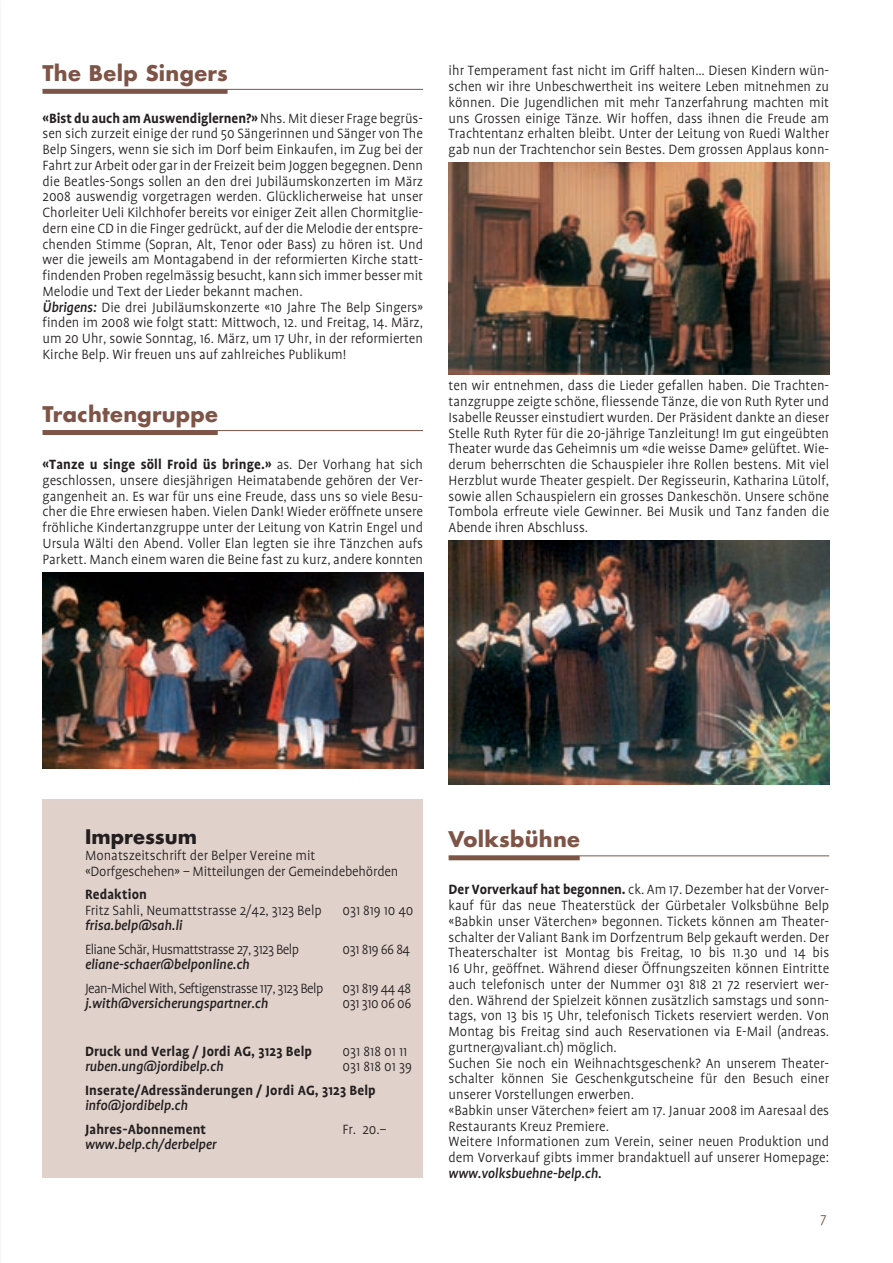
<style>
.page{position:relative;width:893px;height:1263px;background:#fff}
.page>*{position:absolute;margin:0;border:0;box-sizing:border-box;transform-origin:0 0}
.t1{font:700 21px "Futura";letter-spacing:.015em;color:#7e5447}
.t2{font:700 19.5px "Futura";letter-spacing:.005em;color:#231f20}
.t3{font:300 15.3px/15.8px "Profile";color:#231f20}
.t4{font:italic 500 15.3px "Profile";letter-spacing:-.01em;color:#231f20}
.t5{font:700 15.3px "Profile";letter-spacing:.01em;color:#231f20}
.t6{font:300 15.3px "Profile";letter-spacing:-.04em;color:#231f20}
.t7{font:300 15.3px "Profile";letter-spacing:-.03em;color:#231f20}
.t8{font:300 15.3px "Profile";color:#7e5447}
.s1{font-weight:700}
.s2{font-weight:500;font-style:italic}
</style>
<div class="page">
<div style="left:43px;top:89px;width:185px;height:5px;background:#7e5447"></div>
<hr style="left:43px;top:89px;width:380px;height:1px;background:#7e5447">
<div style="left:43px;top:430px;width:175px;height:5px;background:#7e5447"></div>
<hr style="left:43px;top:430px;width:380px;height:1px;background:#7e5447">
<img style="left:43px;top:572px;width:380px;height:196px">
<hr style="left:449px;top:856px;width:131px;height:4px;background:#7e5447">
<hr style="left:449px;top:856px;width:380px;height:1px;background:#7e5447">
<img style="left:449px;top:163px;width:380px;height:212px">
<img style="left:449px;top:541px;width:380px;height:243px">
<div style="left:43px;top:800px;width:380px;height:378px;background:#e0d2cb"></div>
<h1 class="t1" style="left:43px;top:58px;width:187px">The Belp Singers</h1>
<p class="t3" style="left:43px;top:110px;width:382px"><span class="s1">«Bist du auch am Auswendiglernen?»</span> Nhs. Mit dieser Frage begrüs&shy;sen sich zurzeit einige der rund 50 Sängerinnen und Sänger von The Belp Singers, wenn sie sich im Dorf beim Einkaufen, im Zug bei der Fahrt zur Arbeit oder gar in der Freizeit beim Joggen begegnen. Denn die Beatles-Songs sollen an den drei Jubiläumskonzerten im März 2008 auswendig vorgetragen werden. Glücklicherweise hat unser Chorleiter Ueli Kilchhofer bereits vor einiger Zeit allen Chormitglie&shy;dern eine CD in die Finger gedrückt, auf der die Melodie der entspre&shy;chenden Stimme (Sopran, Alt, Tenor oder Bass) zu hören ist. Und wer die jeweils am Montagabend in der reformierten Kirche statt&shy;findenden Proben regelmässig besucht, kann sich immer besser mit Melodie und Text der Lieder bekannt machen.<br><span class="s2">Übrigens:</span> Die drei Jubiläumskonzerte «10 Jahre The Belp Singers» finden im 2008 wie folgt statt: Mittwoch, 12. und Freitag, 14. März, um 20 Uhr, sowie Sonntag, 16. März, um 17 Uhr, in der reformierten Kirche Belp. Wir freuen uns auf zahlreiches Publikum!</p>
<h1 class="t1" style="left:43px;top:399px;width:177px">Trachtengruppe</h1>
<p class="t3" style="left:43px;top:457px;width:382px;text-align:justify"><span class="s1">«Tanze u singe söll Froid üs bringe.»</span> as. Der Vorhang hat sich geschlossen, unsere diesjährigen Heimatabende gehören der Ver&shy;gangenheit an. Es war für uns eine Freude, dass uns so viele Besu&shy;cher die Ehre erwiesen haben. Vielen Dank! Wieder eröffnete unsere fröhliche Kindertanzgruppe unter der Leitung von Katrin Engel und Ursula Wälti den Abend. Voller Elan legten sie ihre Tänzchen aufs Parkett. Manch einem waren die Beine fast zu kurz, andere konnten</p>
<p class="t3" style="left:449px;top:63px;width:382px;text-align:justify">ihr Temperament fast nicht im Griff halten… Diesen Kindern wün&shy;schen wir ihre Unbeschwertheit ins weitere Leben mitnehmen zu können. Die Jugendlichen mit mehr Tanzerfahrung machten mit uns Grossen einige Tänze. Wir hoffen, dass ihnen die Freude am Trachtentanz erhalten bleibt. Unter der Leitung von Ruedi Walther gab nun der Trachtenchor sein Bestes. Dem grossen Applaus konn-</p>
<p class="t3" style="left:449px;top:378px;width:382px;text-align:justify">ten wir entnehmen, dass die Lieder gefallen haben. Die Trachten&shy;tanzgruppe zeigte schöne, fliessende Tänze, die von Ruth Ryter und Isabelle Reusser einstudiert wurden. Der Präsident dankte an dieser Stelle Ruth Ryter für die 20-jährige Tanzleitung! Im gut eingeübten Theater wurde das Geheimnis um «die weisse Dame» gelüftet. Wie&shy;derum beherrschten die Schauspieler ihre Rollen bestens. Mit viel Herzblut wurde Theater gespielt. Der Regisseurin, Katharina Lütolf, sowie allen Schauspielern ein grosses Dankeschön. Unsere schöne Tombola erfreute viele Gewinner. Bei Musik und Tanz fanden die Abende ihren Abschluss.</p>
<p class="t2" style="left:85px;top:823px;width:113px">Impressum</p>
<p class="t3" style="left:85px;top:847px;width:315px">Monatszeitschrift der Belper Vereine mit «Dorfgeschehen» – Mitteilungen der Gemeindebehörden</p>
<p class="t5" style="left:85px;top:886px;width:63px">Redaktion</p>
<p class="t3" style="left:85px;top:902px;width:238px">Fritz Sahli, Neumattstrasse 2/42, 3123 Belp</p>
<p class="t3" style="left:343px;top:902px;width:72px">031 819 10 40</p>
<p class="t4" style="left:85px;top:918px;width:99px">frisa.belp@sah.li</p>
<p class="t6" style="left:85px;top:941px;width:215px">Eliane Schär, Husmattstrasse 27, 3123 Belp</p>
<p class="t7" style="left:343px;top:941px;width:69px">031 819 66 84</p>
<p class="t4" style="left:85px;top:957px;width:166px">eliane-schaer@belponline.ch</p>
<p class="t6" style="left:85px;top:980px;width:240px">Jean-Michel With, Seftigenstrasse 117, 3123 Belp</p>
<p class="t7" style="left:343px;top:980px;width:70px">031 819 44 48</p>
<p class="t4" style="left:85px;top:996px;width:185px">j.with@versicherungspartner.ch</p>
<p class="t7" style="left:343px;top:996px;width:70px">031 310 06 06</p>
<p class="t5" style="left:85px;top:1043px;width:228px">Druck und Verlag / Jordi AG, 3123 Belp</p>
<p class="t3" style="left:343px;top:1043px;width:66px">031 818 01 11</p>
<p class="t4" style="left:85px;top:1059px;width:140px">ruben.ung@jordibelp.ch</p>
<p class="t3" style="left:343px;top:1059px;width:71px">031 818 01 39</p>
<p class="t5" style="left:85px;top:1082px;width:292px">Inserate/Adressänderungen / Jordi AG, 3123 Belp</p>
<p class="t4" style="left:85px;top:1098px;width:104px">info@jordibelp.ch</p>
<p class="t5" style="left:85px;top:1121px;width:123px">Jahres-Abonnement</p>
<p class="t3" style="left:343px;top:1121px;width:46px">Fr. 20.–</p>
<p class="t4" style="left:85px;top:1137px;width:133px">www.belp.ch/derbelper</p>
<h1 class="t1" style="left:449px;top:825px;width:133px">Volksbühne</h1>
<p class="t3" style="left:449px;top:882px;width:382px"><span class="s1">Der Vorverkauf hat begonnen.</span> ck. Am 17. Dezember hat der Vorver&shy;kauf für das neue Theaterstück der Gürbetaler Volksbühne Belp «Babkin unser Väterchen» begonnen. Tickets können am Theater&shy;schalter der Valiant Bank im Dorfzentrum Belp gekauft werden. Der Theaterschalter ist Montag bis Freitag, 10 bis 11.30 und 14 bis 16 Uhr, geöffnet. Während dieser Öffnungszeiten können Eintritte auch telefonisch unter der Nummer 031 818 21 72 reserviert wer&shy;den. Während der Spielzeit können zusätzlich samstags und sonn&shy;tags, von 13 bis 15 Uhr, telefonisch Tickets reserviert werden. Von Montag bis Freitag sind auch Reservationen via E-Mail (andreas. gurtner@valiant.ch) möglich.<br>Suchen Sie noch ein Weihnachtsgeschenk? An unserem Theater&shy;schalter können Sie Geschenkgutscheine für den Besuch einer unserer Vorstellungen erwerben.<br>«Babkin unser Väterchen» feiert am 17. Januar 2008 im Aaresaal des Restaurants Kreuz Premiere.<br>Weitere Informationen zum Verein, seiner neuen Produktion und dem Vorverkauf gibts immer brandaktuell auf unserer Homepage:</p>
<p class="t4" style="left:449px;top:1165px;width:155px">www.volksbuehne-belp.ch.</p>
<p class="t8" style="left:820px;top:1211px;width:8px">7</p>
</div>
